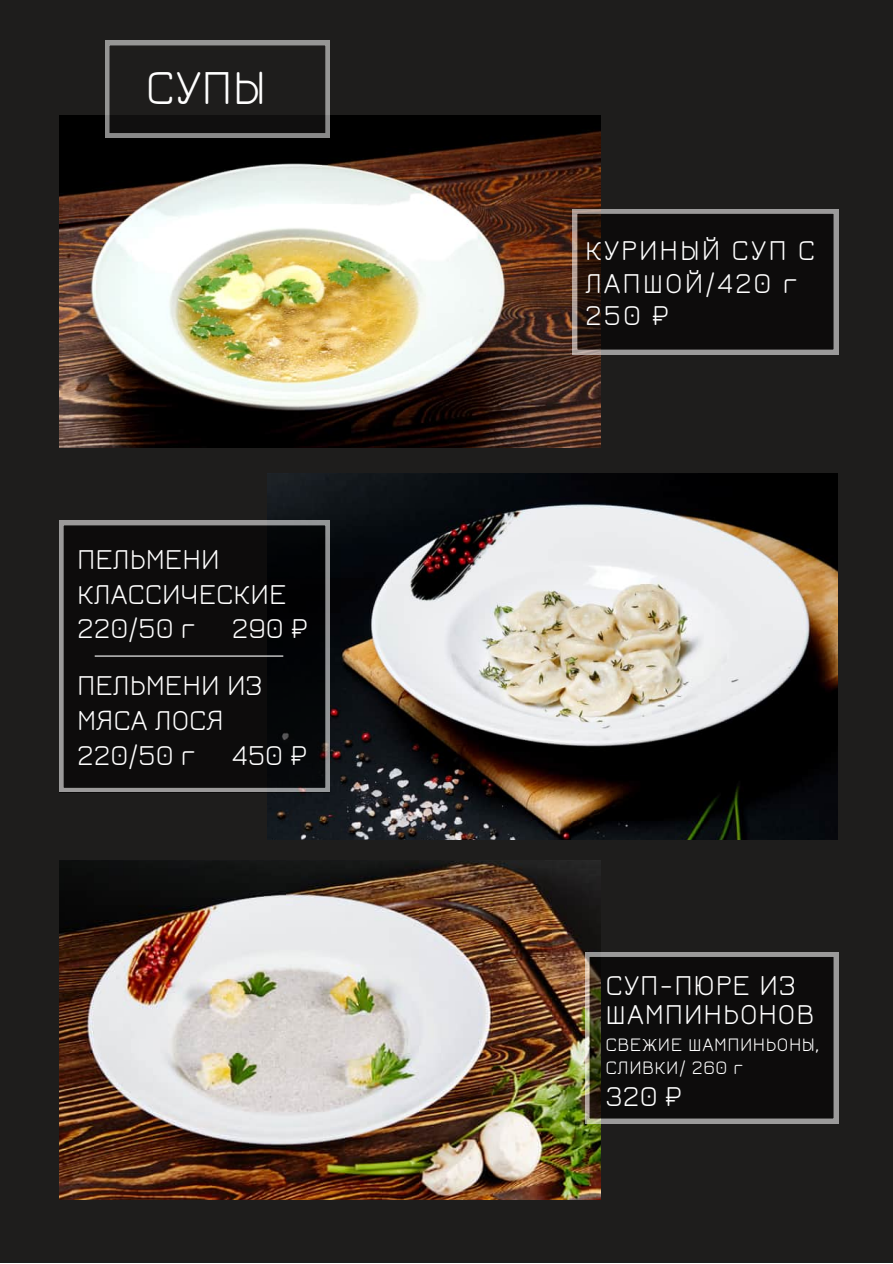
<style>
.page{position:relative;width:893px;height:1264px;background:#fff}
.page>*{position:absolute;margin:0;border:0;box-sizing:border-box;transform-origin:0 0}
.t1{font:49.8px "Jura";color:#fff}
.t2{font:29.4px/34.8px "Jura";color:#fff}
.t3{font:29.4px/32.5px "Jura";letter-spacing:.065em;color:#fff}
.t4{font:29.4px/28px "Jura";letter-spacing:.03em;color:#fff}
.t5{font:19.5px/22.5px "Jura";letter-spacing:.03em;color:#fff}
</style>
<div class="page">
<div style="left:0;top:0;width:892px;height:1262px;background:#1e1d1c"></div>
<img style="left:59px;top:116px;width:541px;height:331px">
<img style="left:267px;top:473px;width:570px;height:366px">
<img style="left:59px;top:861px;width:541px;height:338px">
<svg style="left:105px;top:41px;width:225px;height:96px"></svg>
<svg style="left:573px;top:209px;width:265px;height:145px;background:#1d1a19"></svg>
<svg style="left:59px;top:521px;width:271px;height:271px;background:#141414"></svg>
<svg style="left:585px;top:952px;width:253px;height:170px;background:#1b1a18"></svg>
<hr style="left:95px;top:655px;width:188px;height:1px;background:#fff">
<p class="t1" style="left:145px;top:56px;width:122px">СУПЫ</p>
<p class="t2" style="left:77px;top:540px;width:232px">ПЕЛЬМЕНИ<br>КЛАССИЧЕСКИЕ<br>220/50 г 290 ₽</p>
<p class="t2" style="left:77px;top:666px;width:187px">ПЕЛЬМЕНИ ИЗ<br>МЯСА ЛОСЯ</p>
<p class="t2" style="left:77px;top:736px;width:232px">220/50 г 450 ₽</p>
<p class="t3" style="left:585px;top:233px;width:232px">КУРИНЫЙ СУП С<br>ЛАПШОЙ/420 г</p>
<p class="t2" style="left:585px;top:296px;width:85px">250 ₽</p>
<p class="t4" style="left:605px;top:970px;width:210px">СУП-ПЮРЕ ИЗ<br>ШАМПИНЬОНОВ</p>
<p class="t5" style="left:605px;top:1032px;width:215px">СВЕЖИЕ ШАМПИНЬОНЫ,<br>СЛИВКИ/ 260 г</p>
<p class="t2" style="left:605px;top:1077px;width:78px">320 ₽</p>
</div>
